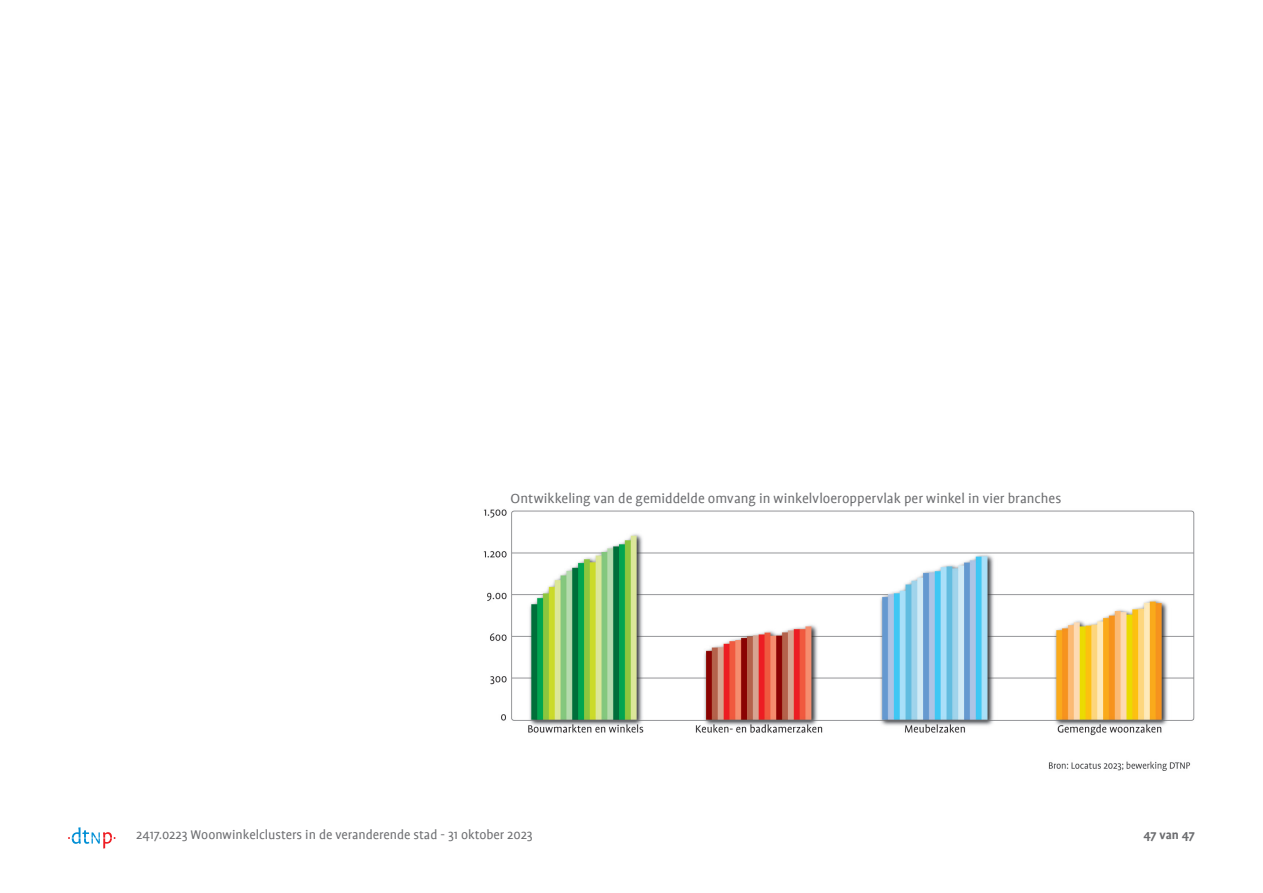
<style>
.page{position:relative;width:1263px;height:893px;background:#fff}
.page>*{position:absolute;margin:0;border:0;box-sizing:border-box;transform-origin:0 0}
.t1{font:15.15px "Profile";color:#6c6d70}
.t2{font:14.25px "Profile";color:#6c6d70}
.t3{font:700 13.5px "Profile";letter-spacing:-.01em;color:#6c6d70}
</style>
<div class="page">
<svg style="left:68px;top:827px;width:48px;height:21px"></svg>
<img style="left:483px;top:509px;width:712px;height:262px">
<p class="t1" style="left:510px;top:490px;width:552px">Ontwikkeling van de gemiddelde omvang in winkelvloeroppervlak per winkel in vier branches</p>
<p class="t2" style="left:136px;top:827px;width:398px">2417.0223 Woonwinkelclusters in de veranderende stad - 31 oktober 2023</p>
<p class="t3" style="left:1143px;top:827px;width:53px">47 van 47</p>
</div>
